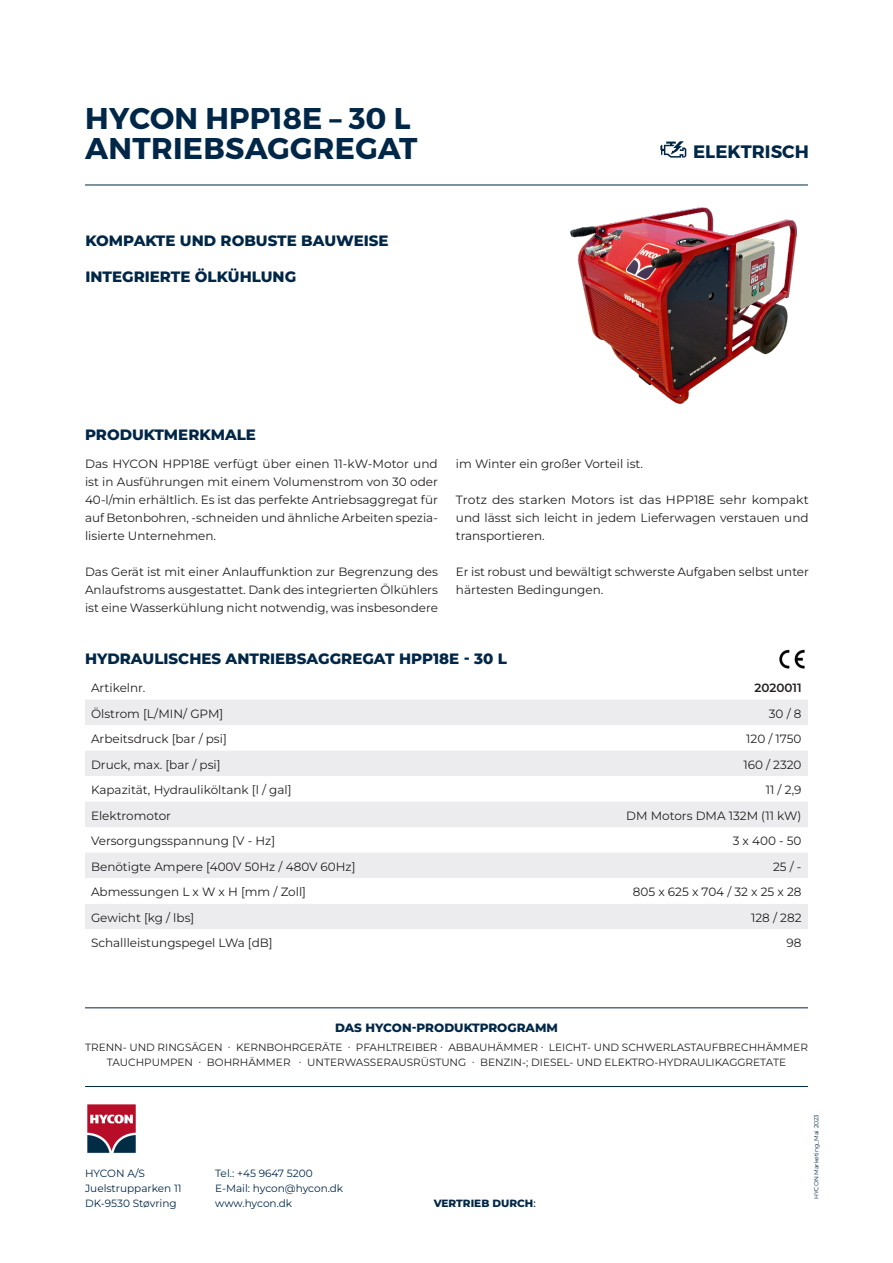
<style>
.page{position:relative;width:893px;height:1263px;background:#fff}
.page>*{position:absolute;margin:0;border:0;box-sizing:border-box;transform-origin:0 0}
.HYCON_Header{font:700 30px "Montserrat";letter-spacing:.01em;color:#002747}
.t1{font:700 18px "Montserrat";color:#002747}
.t2{font:800 15px "Montserrat";color:#002747}
.HYCON_Body{font:12px/18px "Montserrat";color:#231f20;text-align:justify}
.HYCON_Infotext{font:800 12px "Montserrat";color:#002747}
.HYCON_Infotext-2{font:12px "Montserrat";color:#231f20}
.HYCON_Body-2{font:600 12px "Montserrat";letter-spacing:-.005em;color:#231f20}
.HYCON_Infotext-3{font:10.5px "Montserrat";color:#231f20}
.t3{font:10.5px "Montserrat";color:#002747}
.t4{font:800 10.5px "Montserrat";color:#002747}
.t5{font:6px "Montserrat";color:#002747}
.s1{font-weight:500}
</style>
<div class="page">
<div style="left:85px;top:700px;width:723px;height:25px;background:#ececee"></div>
<svg style="left:85px;top:751px;width:723px;height:127px;fill:#ececee"></svg>
<div style="left:85px;top:904px;width:723px;height:25px;background:#ececee"></div>
<hr style="left:85px;top:1007px;width:723px;height:1px;background:#002747">
<hr style="left:85px;top:1086px;width:723px;height:1px;background:#002747">
<img style="left:87px;top:1104px;width:49px;height:49px">
<hr style="left:85px;top:185px;width:723px;height:1px;background:#002747">
<img style="left:570px;top:208px;width:226px;height:196px">
<svg style="left:660px;top:141px;width:26px;height:17px"></svg>
<img style="left:779px;top:649px;width:26px;height:20px">
<p class="HYCON_Header" style="left:85px;top:100px;width:327px">HYCON HPP18E – 30 L</p>
<p class="HYCON_Header" style="left:85px;top:130px;width:334px">ANTRIEBSAGGREGAT</p>
<p class="t2" style="left:85px;top:230px;width:305px">KOMPAKTE UND ROBUSTE BAUWEISE</p>
<p class="t2" style="left:85px;top:266px;width:212px">INTEGRIERTE ÖLKÜHLUNG</p>
<p class="t1" style="left:693px;top:140px;width:117px">ELEKTRISCH</p>
<p class="t2" style="left:85px;top:424px;width:172px">PRODUKTMERKMALE</p>
<p class="HYCON_Body" style="left:85px;top:455px;width:354px">Das HYCON HPP18E verfügt über einen 11-kW-Motor und ist in Ausführungen mit einem Volumenstrom von 30 oder 40-l/min erhältlich. Es ist das perfekte Antriebsaggregat für auf Betonbohren, -schneiden und ähnliche Arbeiten spezia-</p>
<p class="HYCON_Body" style="left:85px;top:527px;width:133px">lisierte Unternehmen.</p>
<p class="HYCON_Body" style="left:85px;top:563px;width:354px">Das Gerät ist mit einer Anlauffunktion zur Begrenzung des Anlaufstroms ausgestattet. Dank des integrierten Ölkühlers ist eine Wasserkühlung nicht notwendig, was insbesondere</p>
<p class="HYCON_Body" style="left:456px;top:455px;width:189px">im Winter ein großer Vorteil ist.</p>
<p class="HYCON_Body" style="left:456px;top:491px;width:354px">Trotz des starken Motors ist das HPP18E sehr kompakt und lässt sich leicht in jedem Lieferwagen verstauen und transportieren.</p>
<p class="HYCON_Body" style="left:456px;top:563px;width:354px">Er ist robust und bewältigt schwerste Aufgaben selbst unter härtesten Bedingungen.</p>
<p class="t2" style="left:85px;top:648px;width:423px">HYDRAULISCHES ANTRIEBSAGGREGAT HPP18E - 30 L</p>
<p class="HYCON_Body" style="left:91px;top:678px;width:56px">Artikelnr.</p>
<p class="HYCON_Body-2" style="left:754px;top:679px;width:49px">2020011</p>
<p class="HYCON_Body" style="left:91px;top:704px;width:134px">Ölstrom [L/MIN/ GPM]</p>
<p class="HYCON_Body" style="left:769px;top:704px;width:34px">30 / 8</p>
<p class="HYCON_Body" style="left:91px;top:729px;width:137px">Arbeitsdruck [bar / psi]</p>
<p class="HYCON_Body" style="left:746px;top:729px;width:57px">120 / 1750</p>
<p class="HYCON_Body" style="left:91px;top:755px;width:131px">Druck, max. [bar / psi]</p>
<p class="HYCON_Body" style="left:743px;top:755px;width:60px">160 / 2320</p>
<p class="HYCON_Body" style="left:91px;top:780px;width:202px">Kapazität, Hydrauliköltank [l / gal]</p>
<p class="HYCON_Body" style="left:766px;top:780px;width:37px">11 / 2,9</p>
<p class="HYCON_Body" style="left:91px;top:806px;width:82px">Elektromotor</p>
<p class="HYCON_Infotext-2" style="left:626px;top:807px;width:177px">DM Motors DMA 132M (11 kW)</p>
<p class="HYCON_Body" style="left:91px;top:831px;width:186px">Versorgungsspannung [V - Hz]</p>
<p class="HYCON_Body" style="left:733px;top:831px;width:70px">3 x 400 - 50</p>
<p class="HYCON_Body" style="left:91px;top:857px;width:266px">Benötigte Ampere [400V 50Hz / 480V 60Hz]</p>
<p class="HYCON_Body" style="left:773px;top:857px;width:30px">25 / -</p>
<p class="HYCON_Body" style="left:91px;top:882px;width:217px">Abmessungen L x W x H [mm / Zoll]</p>
<p class="HYCON_Body" style="left:633px;top:882px;width:170px">805 x 625 x 704 / 32 x 25 x 28</p>
<p class="HYCON_Body" style="left:91px;top:908px;width:105px">Gewicht [kg / lbs]</p>
<p class="HYCON_Body" style="left:751px;top:908px;width:52px">128 / 282</p>
<p class="HYCON_Body" style="left:91px;top:933px;width:183px">Schallleistungspegel LWa [dB]</p>
<p class="HYCON_Body" style="left:787px;top:933px;width:16px">98</p>
<p class="HYCON_Infotext" style="left:335px;top:1019px;width:224px">DAS HYCON-PRODUKTPROGRAMM</p>
<p class="HYCON_Infotext-3" style="left:85px;top:1041px;width:724px">TRENN- UND RINGSÄGEN · KERNBOHRGERÄTE · PFAHLTREIBER · ABBAUHÄMMER · LEICHT- UND SCHWERLASTAUFBRECHHÄMMER</p>
<p class="HYCON_Infotext-3" style="left:107px;top:1056px;width:681px">TAUCHPUMPEN · BOHRHÄMMER · UNTERWASSERAUSRÜSTUNG · BENZIN-; DIESEL- UND ELEKTRO-HYDRAULIKAGGRETATE</p>
<p class="t3" style="left:85px;top:1166px;width:61px">HYCON A/S</p>
<p class="t3" style="left:85px;top:1181px;width:98px">Juelstrupparken 11</p>
<p class="t3" style="left:85px;top:1196px;width:93px">DK-9530 Støvring</p>
<p class="t3" style="left:215px;top:1166px;width:99px">Tel.: +45 9647 5200</p>
<p class="t3" style="left:215px;top:1181px;width:130px">E-Mail: hycon@hycon.dk</p>
<p class="t3" style="left:215px;top:1196px;width:78px">www.hycon.dk</p>
<p class="t4" style="left:434px;top:1195px;width:104px">VERTRIEB DURCH<span class="s1">:</span></p>
<p class="t5" style="left:812px;top:1199px;width:86px;rotate:-90deg">HYCON Marketing_Mai 2023</p>
</div>
